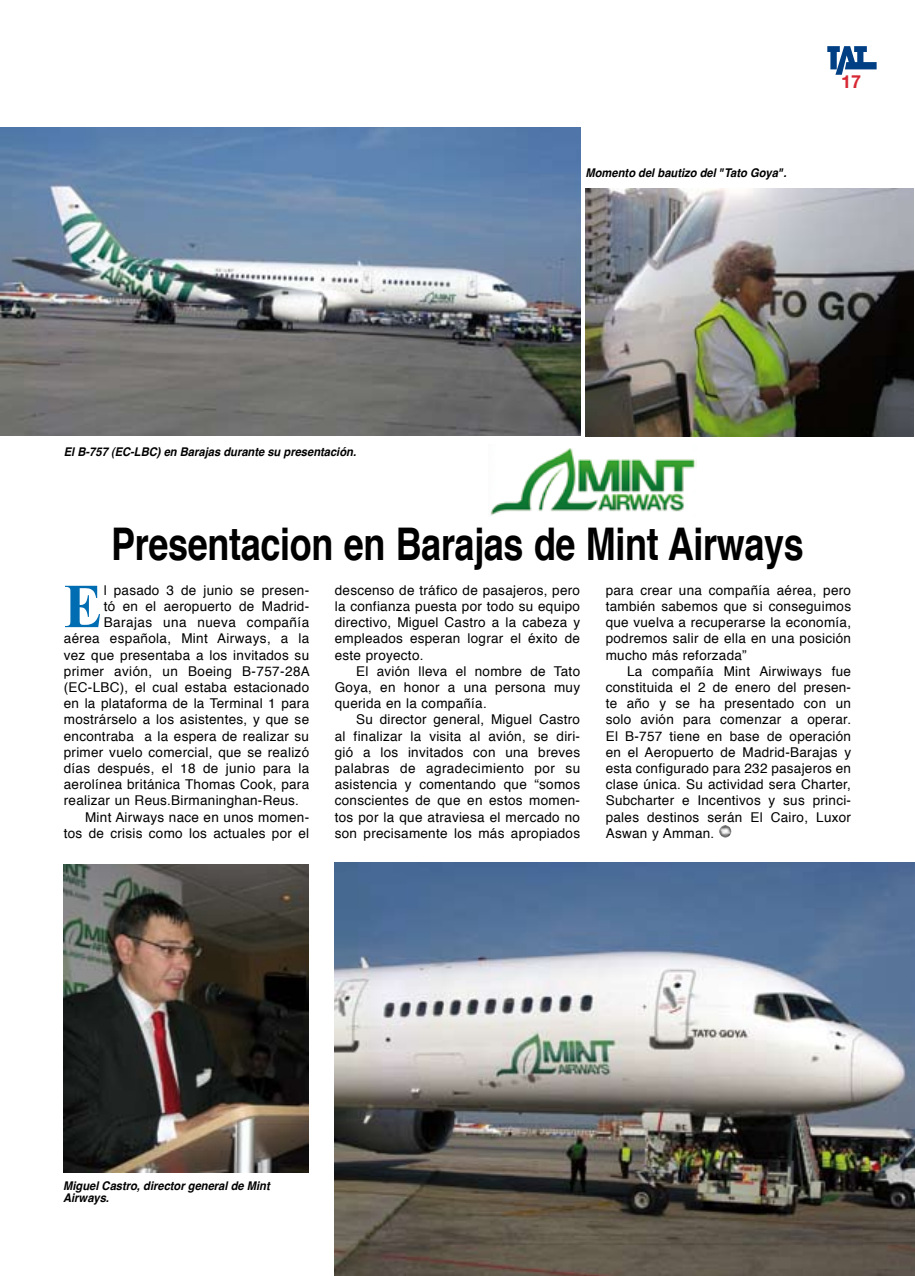
<style>
.page{position:relative;width:915px;height:1276px;background:#fff}
.page>*{position:absolute;margin:0;border:0;box-sizing:border-box;transform-origin:0 0}
.t1{font:700 62.4px "Times New Roman";color:#006db3;scale:.93 1}
.t2{font:700 45px "Helvetica";letter-spacing:-.01em;color:#000;scale:.8 1}
.t3{font:700 18px "Helvetica 75";color:#d72834}
.t4{font:13.5px "Helvetica";letter-spacing:.02em;color:#000}
.t5{font:italic 700 12px/12px "Helvetica";color:#000;scale:.93 1}
</style>
<div class="page">
<svg style="left:827px;top:46px;width:49px;height:29px"></svg>
<img style="left:0;top:128px;width:580px;height:307px">
<img style="left:334px;top:862px;width:580px;height:414px">
<img style="left:585px;top:189px;width:328px;height:247px">
<img style="left:63px;top:864px;width:245px;height:308px">
<img style="left:490px;top:448px;width:206px;height:68px">
<svg style="left:719px;top:825px;width:12px;height:12px"></svg>
<p class="t5" style="left:585px;top:167px;width:217px">Momento del bautizo del "Tato Goya".</p>
<p class="t3" style="left:840px;top:70px;width:22px">17</p>
<p class="t5" style="left:64px;top:445px;width:316px">El B-757 (EC-LBC) en Barajas durante su presentación.</p>
<p class="t2" style="left:111px;top:507px;width:867px">Presentacion en Barajas de Mint Airways</p>
<p class="t1" style="left:64px;top:563px;width:43px">E</p>
<p class="t4" style="left:104px;top:579px;width:207px">l pasado 3 de junio se presen-</p>
<p class="t4" style="left:104px;top:596px;width:207px">tó en el aeropuerto de Madrid-</p>
<p class="t4" style="left:104px;top:612px;width:207px">Barajas una nueva compañía</p>
<p class="t4" style="left:64px;top:628px;width:247px">aérea española, Mint Airways, a la</p>
<p class="t4" style="left:64px;top:644px;width:247px">vez que presentaba a los invitados su</p>
<p class="t4" style="left:64px;top:660px;width:247px">primer avión, un Boeing B-757-28A</p>
<p class="t4" style="left:64px;top:677px;width:247px">(EC-LBC), el cual estaba estacionado</p>
<p class="t4" style="left:64px;top:693px;width:247px">en la plataforma de la Terminal 1 para</p>
<p class="t4" style="left:64px;top:709px;width:247px">mostrárselo a los asistentes, y que se</p>
<p class="t4" style="left:64px;top:725px;width:247px">encontraba a la espera de realizar su</p>
<p class="t4" style="left:64px;top:741px;width:247px">primer vuelo comercial, que se realizó</p>
<p class="t4" style="left:64px;top:758px;width:247px">días después, el 18 de junio para la</p>
<p class="t4" style="left:64px;top:774px;width:247px">aerolínea británica Thomas Cook, para</p>
<p class="t4" style="left:64px;top:790px;width:237px">realizar un Reus.Birmaninghan-Reus.</p>
<p class="t4" style="left:85px;top:806px;width:225px">Mint Airways nace en unos momen-</p>
<p class="t4" style="left:64px;top:822px;width:247px">tos de crisis como los actuales por el</p>
<p class="t4" style="left:334px;top:579px;width:247px">descenso de tráfico de pasajeros, pero</p>
<p class="t4" style="left:334px;top:596px;width:247px">la confianza puesta por todo su equipo</p>
<p class="t4" style="left:334px;top:612px;width:247px">directivo, Miguel Castro a la cabeza y</p>
<p class="t4" style="left:334px;top:628px;width:247px">empleados esperan lograr el éxito de</p>
<p class="t4" style="left:334px;top:644px;width:90px">este proyecto.</p>
<p class="t4" style="left:356px;top:660px;width:225px">El avión lleva el nombre de Tato</p>
<p class="t4" style="left:334px;top:677px;width:247px">Goya, en honor a una persona muy</p>
<p class="t4" style="left:334px;top:693px;width:153px">querida en la compañía.</p>
<p class="t4" style="left:356px;top:709px;width:225px">Su director general, Miguel Castro</p>
<p class="t4" style="left:334px;top:725px;width:247px">al finalizar la visita al avión, se diri-</p>
<p class="t4" style="left:334px;top:741px;width:247px">gió a los invitados con una breves</p>
<p class="t4" style="left:334px;top:758px;width:247px">palabras de agradecimiento por su</p>
<p class="t4" style="left:334px;top:774px;width:247px">asistencia y comentando que “somos</p>
<p class="t4" style="left:334px;top:790px;width:247px">conscientes de que en estos momen-</p>
<p class="t4" style="left:334px;top:806px;width:247px">tos por la que atraviesa el mercado no</p>
<p class="t4" style="left:334px;top:822px;width:247px">son precisamente los más apropiados</p>
<p class="t4" style="left:605px;top:579px;width:247px">para crear una compañía aérea, pero</p>
<p class="t4" style="left:605px;top:596px;width:247px">también sabemos que si conseguimos</p>
<p class="t4" style="left:605px;top:612px;width:247px">que vuelva a recuperarse la economía,</p>
<p class="t4" style="left:605px;top:628px;width:247px">podremos salir de ella en una posición</p>
<p class="t4" style="left:605px;top:644px;width:142px">mucho más reforzada”</p>
<p class="t4" style="left:626px;top:660px;width:225px">La compañía Mint Airwiways fue</p>
<p class="t4" style="left:605px;top:677px;width:247px">constituida el 2 de enero del presen-</p>
<p class="t4" style="left:605px;top:693px;width:247px">te año y se ha presentado con un</p>
<p class="t4" style="left:605px;top:709px;width:247px">solo avión para comenzar a operar.</p>
<p class="t4" style="left:605px;top:725px;width:247px">El B-757 tiene en base de operación</p>
<p class="t4" style="left:605px;top:741px;width:247px">en el Aeropuerto de Madrid-Barajas y</p>
<p class="t4" style="left:605px;top:758px;width:247px">esta configurado para 232 pasajeros en</p>
<p class="t4" style="left:605px;top:774px;width:247px">clase única. Su actividad sera Charter,</p>
<p class="t4" style="left:605px;top:790px;width:247px">Subcharter e Incentivos y sus princi-</p>
<p class="t4" style="left:605px;top:806px;width:247px">pales destinos serán El Cairo, Luxor</p>
<p class="t4" style="left:605px;top:822px;width:110px">Aswan y Amman.</p>
<p class="t5" style="left:63px;top:1179px;width:224px">Miguel Castro, director general de Mint<br>Airways.</p>
</div>
